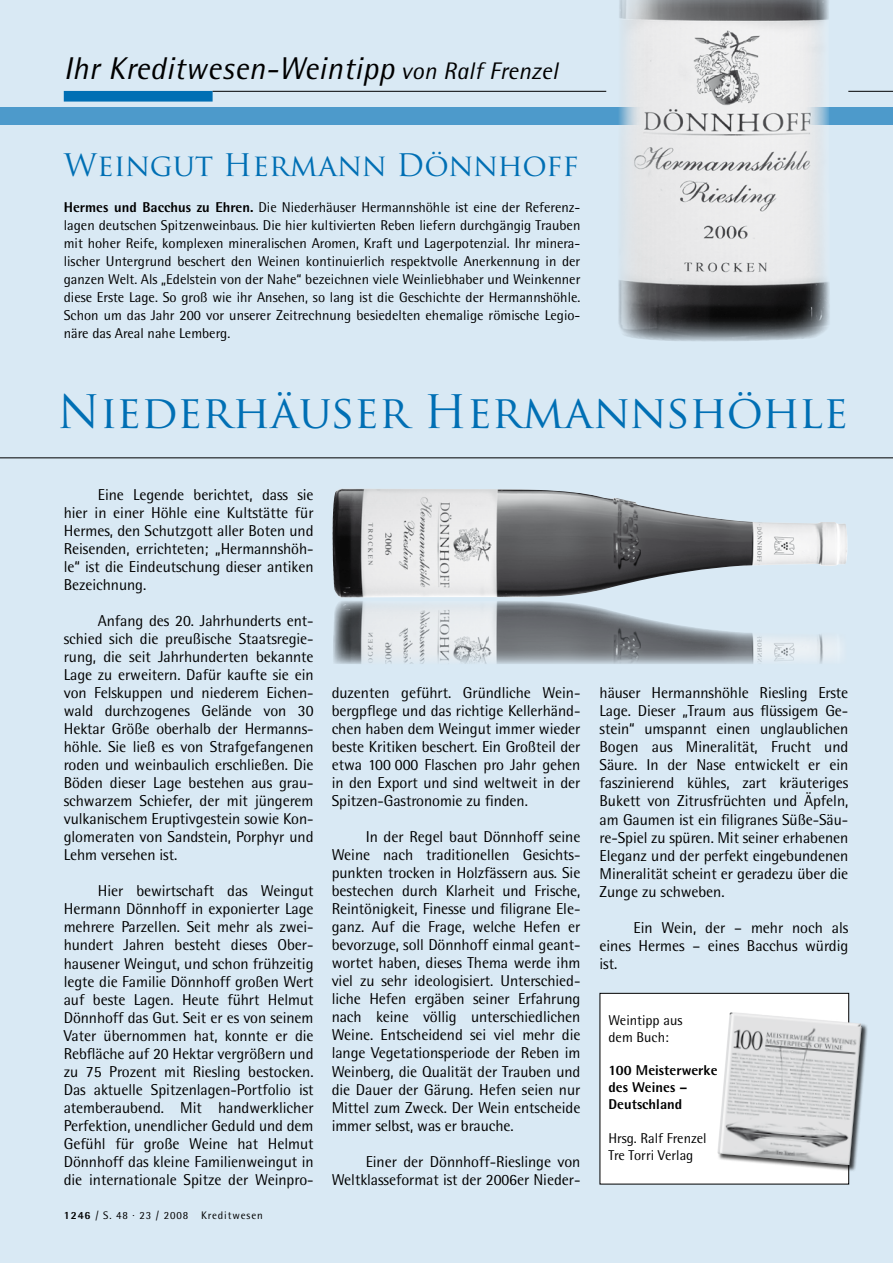
<style>
.page{position:relative;width:893px;height:1263px;background:#d9e9f4}
.page>*{position:absolute;margin:0;border:0;box-sizing:border-box;transform-origin:0 0}
.t1{font:45px "Trajan Pro";color:#006fb4}
.t2{font:italic 31.5px "Rotis Semi Sans";letter-spacing:.01em;color:#000}
.t3{font:30.3px "Trajan Pro";color:#006fb4}
.t4{font:15.75px/18px "Rotis Semi Sans";letter-spacing:-.005em;color:#000;text-align:justify}
.t5{font:14.25px/18px "Rotis Semi Sans";color:#000}
.t6{font:800 14.25px/16.8px "Rotis Semi Sans";color:#000}
.t7{font:10.95px "Rotis Semi Sans";letter-spacing:.08em;color:#000}
.s1{font-size:24px}
.s2{font-weight:800}
</style>
<div class="page">
<div style="left:0;top:107px;width:893px;height:17px;background:#4d9acb"></div>
<div style="left:65px;top:92px;width:147px;height:9px;background:#006fb4"></div>
<div style="left:64px;top:91px;width:149px;height:11px;border:2px solid #006fb4"></div>
<hr style="left:213px;top:91px;width:393px;height:1px;background:#000">
<hr style="left:848px;top:91px;width:45px;height:1px;background:#000">
<hr style="left:0;top:457px;width:893px;height:1px;background:#000">
<div style="left:600px;top:993px;width:249px;height:191px;background:#fff"></div>
<div style="left:600px;top:993px;width:249px;height:191px;border:1px solid #000"></div>
<div style="left:717px;top:1012px;width:158px;height:166px;background:#000;opacity:.75"></div>
<img style="left:717px;top:1012px;width:144px;height:153px">
<img style="left:332px;top:488px;width:516px;height:110px">
<img style="left:333px;top:601px;width:507px;height:63px">
<img style="left:617px;top:0;width:213px;height:341px">
<h2 class="t2" style="left:64px;top:50px;width:495px">Ihr Kreditwesen-Weintipp <span class="s1">von Ralf Frenzel</span></h2>
<h3 class="t3" style="left:64px;top:146px;width:516px">Weingut Hermann Dönnhoff</h3>
<p class="t5" style="left:64px;top:198px;width:518px;text-align:justify"><span class="s2">Hermes und Bacchus zu Ehren.</span> Die Niederhäuser Hermannshöhle ist eine der Referenz&shy;lagen deutschen Spitzenweinbaus. Die hier kultivierten Reben liefern durchgängig Trauben mit hoher Reife, komplexen mineralischen Aromen, Kraft und Lagerpotenzial. Ihr minera&shy;lischer Untergrund beschert den Weinen kontinuierlich respektvolle Anerkennung in der ganzen Welt. Als „Edelstein von der Nahe“ bezeichnen viele Weinliebhaber und Weinkenner diese Erste Lage. So groß wie ihr Ansehen, so lang ist die Geschichte der Hermannshöhle.<br>Schon um das Jahr 200 vor unserer Zeitrechnung besiedelten ehemalige römische Legio&shy;näre das Areal nahe Lemberg.</p>
<h1 class="t1" style="left:57px;top:383px;width:792px">Niederhäuser Hermannshöhle</h1>
<p class="t4" style="left:64px;top:486px;width:251px;text-indent:34px">Eine Legende berichtet, dass sie hier in einer Höhle eine Kultstätte für Hermes, den Schutzgott aller Boten und Reisenden, errichteten; „Hermannshöh&shy;le“ ist die Eindeutschung dieser antiken Bezeichnung.</p>
<p class="t4" style="left:64px;top:612px;width:251px;text-indent:34px">Anfang des 20. Jahrhunderts ent&shy;schied sich die preußische Staatsregie&shy;rung, die seit Jahrhunderten bekannte Lage zu erweitern. Dafür kaufte sie ein von Felskuppen und niederem Eichen&shy;wald durchzogenes Gelände von 30<br>Hektar Größe oberhalb der Hermanns&shy;höhle. Sie ließ es von Strafgefangenen roden und weinbaulich erschließen. Die Böden dieser Lage bestehen aus grau&shy;schwarzem Schiefer, der mit jüngerem vulkanischem Eruptivgestein sowie Kon&shy;glomeraten von Sandstein, Porphyr und Lehm versehen ist.</p>
<p class="t4" style="left:64px;top:882px;width:251px;text-indent:34px">Hier bewirtschaft das Weingut Hermann Dönnhoff in exponierter Lage mehrere Parzellen. Seit mehr als zwei&shy;hundert Jahren besteht dieses Ober&shy;hausener Weingut, und schon frühzeitig legte die Familie Dönnhoff großen Wert auf beste Lagen. Heute führt Helmut Dönnhoff das Gut. Seit er es von seinem Vater übernommen hat, konnte er die Rebfläche auf 20 Hektar vergrößern und zu 75 Prozent mit Riesling bestocken.<br>Das aktuelle Spitzenlagen-Portfolio ist atemberaubend. Mit handwerklicher Perfektion, unendlicher Geduld und dem Gefühl für große Weine hat Helmut Dönnhoff das kleine Familienweingut in die internationale Spitze der Weinpro-</p>
<p class="t7" style="left:64px;top:1209px;width:201px"><span class="s2">1246</span> / S. 48 · 23 / 2008 Kreditwesen</p>
<p class="t4" style="left:332px;top:684px;width:250px">duzenten geführt. Gründliche Wein&shy;bergpflege und das richtige Kellerhänd&shy;chen haben dem Weingut immer wieder beste Kritiken beschert. Ein Großteil der etwa 100 000 Flaschen pro Jahr gehen in den Export und sind weltweit in der Spitzen-Gastronomie zu finden.</p>
<p class="t4" style="left:332px;top:828px;width:250px;text-indent:34px">In der Regel baut Dönnhoff seine Weine nach traditionellen Gesichts&shy;punkten trocken in Holzfässern aus. Sie bestechen durch Klarheit und Frische, Reintönigkeit, Finesse und filigrane Ele&shy;ganz. Auf die Frage, welche Hefen er bevorzuge, soll Dönnhoff einmal geant&shy;wortet haben, dieses Thema werde ihm viel zu sehr ideologisiert. Unterschied&shy;liche Hefen ergäben seiner Erfahrung nach keine völlig unterschiedlichen Weine. Entscheidend sei viel mehr die lange Vegetationsperiode der Reben im Weinberg, die Qualität der Trauben und die Dauer der Gärung. Hefen seien nur Mittel zum Zweck. Der Wein entscheide immer selbst, was er brauche.</p>
<p class="t4" style="left:332px;top:1152px;width:250px;text-align:right">Einer der Dönnhoff-Rieslinge von<br>Weltklasseformat ist der 2006er Nieder-</p>
<p class="t4" style="left:600px;top:684px;width:250px">häuser Hermannshöhle Riesling Erste Lage. Dieser „Traum aus flüssigem Ge&shy;stein“ umspannt einen unglaublichen Bogen aus Mineralität, Frucht und Säure. In der Nase entwickelt er ein faszinierend kühles, zart kräuteriges Bukett von Zitrusfrüchten und Äpfeln, am Gaumen ist ein filigranes Süße-Säu&shy;re-Spiel zu spüren. Mit seiner erhabenen Eleganz und der perfekt eingebundenen Mineralität scheint er geradezu über die Zunge zu schweben.</p>
<p class="t4" style="left:600px;top:918px;width:250px;text-indent:34px">Ein Wein, der – mehr noch als eines Hermes – eines Bacchus würdig ist.</p>
<p class="t5" style="left:608px;top:1011px;width:76px;line-height:16.8px">Weintipp aus dem Buch:</p>
<p class="t6" style="left:608px;top:1062px;width:111px">100 Meisterwerke des Weines –<br>Deutschland</p>
<p class="t5" style="left:608px;top:1129px;width:100px;line-height:16.8px">Hrsg. Ralf Frenzel<br>Tre Torri Verlag</p>
</div>
